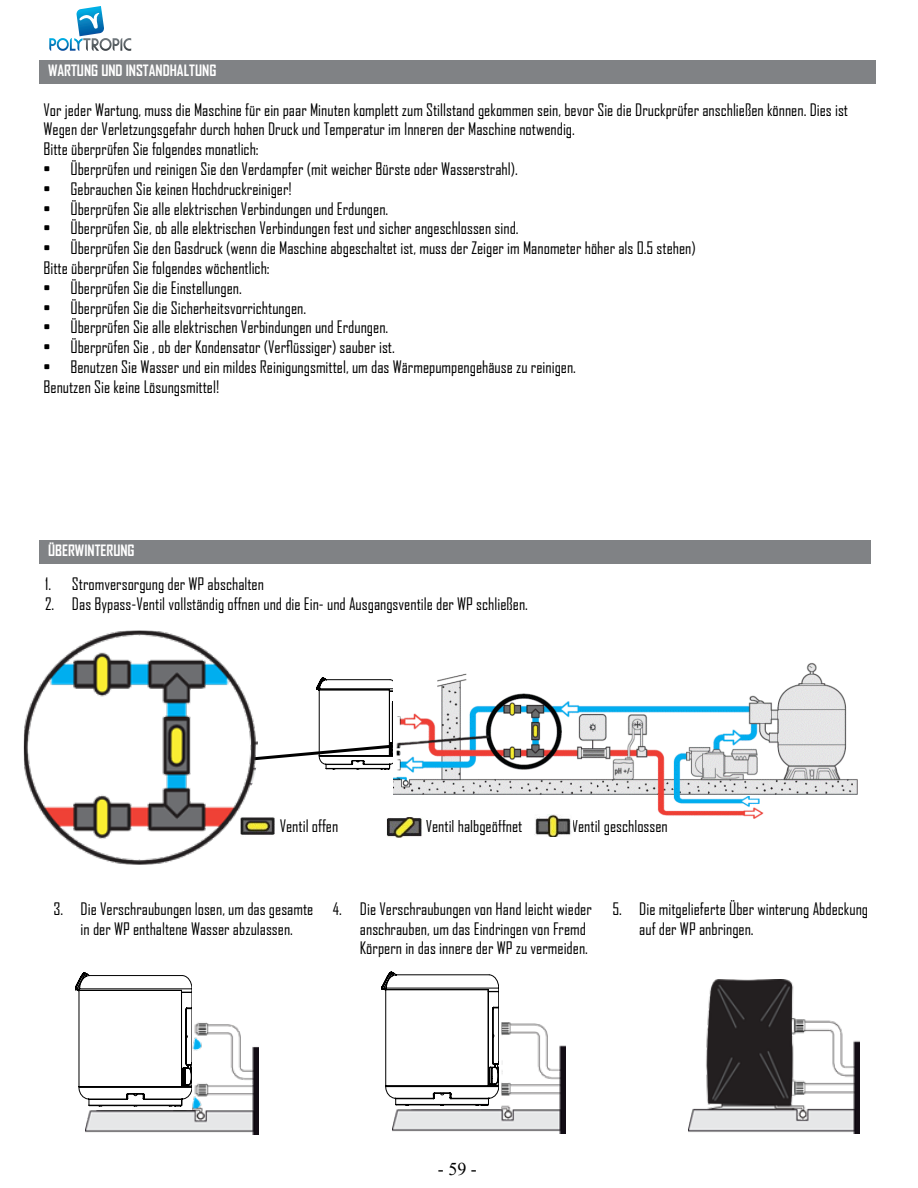
<style>
.page{position:relative;width:918px;height:1188px;background:#fff}
.page>*{position:absolute;margin:0;border:0;box-sizing:border-box;transform-origin:0 0}
.t1{font:18px "Times New Roman";color:#000}
.t2{font:16.5px/19.8px "Agency FB";color:#000}
.t3{font:700 15px "Agency FB";color:#fff}
</style>
<div class="page">
<svg style="left:382px;top:971px;width:115px;height:127px"></svg>
<svg style="left:75px;top:972px;width:115px;height:127px"></svg>
<svg style="left:49px;top:6px;width:82px;height:45px"></svg>
<div style="left:39px;top:60px;width:837px;height:23px;background:#808285"></div>
<div style="left:39px;top:540px;width:832px;height:23px;background:#808285"></div>
<img style="left:392px;top:979px;width:174px;height:155px">
<img style="left:85px;top:979px;width:174px;height:155px">
<img style="left:688px;top:979px;width:172px;height:155px">
<svg style="left:258px;top:677px;width:135px;height:93px"></svg>
<img style="left:24px;top:631px;width:234px;height:234px">
<img style="left:240px;top:817px;width:35px;height:20px">
<img style="left:394px;top:662px;width:464px;height:157px">
<img style="left:387px;top:818px;width:37px;height:20px">
<div style="left:533px;top:814px;width:40px;height:23px;background:#fff"></div>
<img style="left:535px;top:814px;width:36px;height:23px">
<p class="t3" style="left:48px;top:61px;width:170px">WARTUNG UND INSTANDHALTUNG</p>
<p class="t2" style="left:44px;top:99px;width:806px">Vor jeder Wartung, muss die Maschine für ein paar Minuten komplett zum Stillstand gekommen sein, bevor Sie die Druckprüfer anschließen können. Dies ist<br>Wegen der Verletzungsgefahr durch hohen Druck und Temperatur im Inneren der Maschine notwendig.<br>Bitte überprüfen Sie folgendes monatlich:</p>
<p class="t2" style="left:44px;top:159px;width:476px">• Überprüfen und reinigen Sie den Verdampfer (mit weicher Bürste oder Wasserstrahl).</p>
<p class="t2" style="left:44px;top:178px;width:250px">• Gebrauchen Sie keinen Hochdruckreiniger!</p>
<p class="t2" style="left:44px;top:198px;width:346px">• Überprüfen Sie alle elektrischen Verbindungen und Erdungen.</p>
<p class="t2" style="left:44px;top:218px;width:477px">• Überprüfen Sie, ob alle elektrischen Verbindungen fest und sicher angeschlossen sind.</p>
<p class="t2" style="left:44px;top:238px;width:654px">• Überprüfen Sie den Gasdruck (wenn die Maschine abgeschaltet ist, muss der Zeiger im Manometer höher als 0.5 stehen)<br>Bitte überprüfen Sie folgendes wöchentlich:</p>
<p class="t2" style="left:44px;top:277px;width:200px">• Überprüfen Sie die Einstellungen.</p>
<p class="t2" style="left:44px;top:297px;width:264px">• Überprüfen Sie die Sicherheitsvorrichtungen.</p>
<p class="t2" style="left:44px;top:317px;width:346px">• Überprüfen Sie alle elektrischen Verbindungen und Erdungen.</p>
<p class="t2" style="left:44px;top:337px;width:353px">• Überprüfen Sie , ob der Kondensator (Verflüssiger) sauber ist.</p>
<p class="t2" style="left:44px;top:357px;width:534px">• Benutzen Sie Wasser und ein mildes Reinigungsmittel, um das Wärmepumpengehäuse zu reinigen.<br>Benutzen Sie keine Lösungsmittel!</p>
<p class="t3" style="left:48px;top:541px;width:88px">ÜBERWINTERUNG</p>
<p class="t2" style="left:45px;top:574px;width:221px">1. Stromversorgung der WP abschalten</p>
<p class="t2" style="left:45px;top:594px;width:485px">2. Das Bypass-Ventil vollständig offnen und die Ein- und Ausgangsventile der WP schließen.</p>
<p class="t2" style="left:280px;top:816px;width:60px">Ventil offen</p>
<p class="t2" style="left:426px;top:816px;width:98px">Ventil halbgeöffnet</p>
<p class="t2" style="left:572px;top:816px;width:98px">Ventil geschlossen</p>
<p class="t2" style="left:54px;top:898px;width:261px;text-align:center">3. Die Verschraubungen losen, um das gesamte in der WP enthaltene Wasser abzulassen.</p>
<p class="t2" style="left:360px;top:898px;width:233px;text-indent:-27px">4. Die Verschraubungen von Hand leicht wieder anschrauben, um das Eindringen von Fremd<br>Körpern in das innere der WP zu vermeiden.</p>
<p class="t2" style="left:639px;top:898px;width:230px;text-indent:-27px">5. Die mitgelieferte Über winterung Abdeckung auf der WP anbringen.</p>
<p class="t1" style="left:438px;top:1156px;width:40px">- 59 -</p>
</div>
